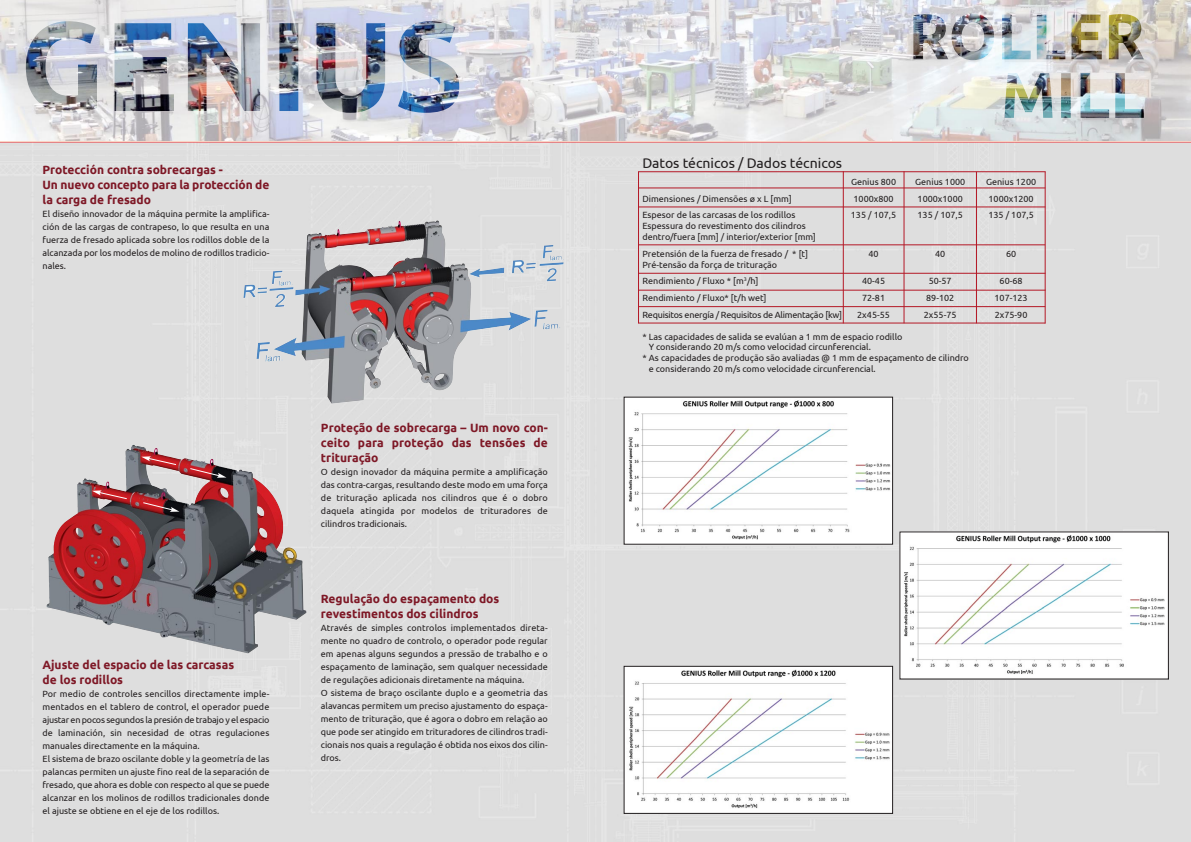
<style>
.page{position:relative;width:1191px;height:842px;background:#fff}
.page>*{position:absolute;margin:0;border:0;box-sizing:border-box;transform-origin:0 0}
.t1{font:14px "Ubuntu";color:#231f20}
.t2{font:700 12px/15px "Ubuntu";color:#7e1826}
.t3{font:9px/13px "Ubuntu";color:#231f20}
.t4{font:9px "Ubuntu";letter-spacing:-.025em;color:#231f20}
</style>
<div class="page">
<img style="left:0;top:142px;width:1191px;height:700px">
<hr style="left:0;top:141px;width:1191px;height:1px;background:#ed1c24">
<img style="left:626px;top:399px;width:265px;height:143px">
<img style="left:626px;top:668px;width:265px;height:144px">
<div style="left:624px;top:666px;width:269px;height:148px;border:1px solid #231f20"></div>
<img style="left:901px;top:534px;width:265px;height:143px">
<img style="left:47px;top:445px;width:101px;height:160px">
<hr style="left:842px;top:171px;width:1px;height:152px;background:#b41826">
<hr style="left:1044px;top:172px;width:1px;height:152px;background:#b41826">
<hr style="left:976px;top:172px;width:1px;height:151px;background:#b41826">
<hr style="left:903px;top:171px;width:1px;height:152px;background:#b41826">
<hr style="left:638px;top:206px;width:407px;height:1px;background:#b41826">
<hr style="left:638px;top:187px;width:407px;height:1px;background:#b41826">
<hr style="left:638px;top:323px;width:407px;height:1px;background:#b41826">
<hr style="left:638px;top:306px;width:407px;height:1px;background:#b41826">
<hr style="left:638px;top:290px;width:407px;height:1px;background:#b41826">
<hr style="left:638px;top:273px;width:407px;height:1px;background:#b41826">
<hr style="left:638px;top:244px;width:407px;height:1px;background:#b41826">
<hr style="left:638px;top:171px;width:407px;height:1px;background:#b41826">
<hr style="left:638px;top:171px;width:1px;height:152px;background:#b41826">
<svg style="left:92px;top:490px;width:36px;height:10px"></svg>
<svg style="left:141px;top:456px;width:36px;height:10px"></svg>
<svg style="left:142px;top:501px;width:37px;height:11px"></svg>
<svg style="left:189px;top:467px;width:37px;height:11px"></svg>
<img style="left:243px;top:285px;width:27px;height:74px">
<img style="left:0;top:0;width:1191px;height:141px">
<h2 class="t2" style="left:43px;top:162px;width:228px">Protección contra sobrecargas -<br>Un nuevo concepto para la protección de la carga de fresado</h2>
<p class="t3" style="left:43px;top:207px;width:228px;text-align:justify">El diseño innovador de la máquina permite la amplifica&shy;ción de las cargas de contrapeso, lo que resulta en una fuerza de fresado aplicada sobre los rodillos doble de la alcanzada por los modelos de molino de rodillos tradicio&shy;nales.</p>
<h2 class="t2" style="left:43px;top:656px;width:193px">Ajuste del espacio de las carcasas de los rodillos</h2>
<p class="t3" style="left:43px;top:687px;width:228px">Por medio de controles sencillos directamente imple&shy;mentados en el tablero de control, el operador puede ajustar en pocos segundos la presión de trabajo y el espacio de laminación, sin necesidad de otras regulaciones manuales directamente en la máquina.<br>El sistema de brazo oscilante doble y la geometría de las palancas permiten un ajuste fino real de la separación de fresado, que ahora es doble con respecto al que se puede alcanzar en los molinos de rodillos tradicionales donde el ajuste se obtiene en el eje de los rodillos.</p>
<h2 class="t2" style="left:321px;top:420px;width:228px;text-align:justify">Proteção de sobrecarga – Um novo con&shy;ceito para proteção das tensões de trituração</h2>
<p class="t3" style="left:321px;top:465px;width:228px;text-align:justify">O design inovador da máquina permite a amplificação das contra-cargas, resultando deste modo em uma força de trituração aplicada nos cilindros que é o dobro daquela atingida por modelos de trituradores de cilindros tradicionais.</p>
<h2 class="t2" style="left:321px;top:591px;width:180px">Regulação do espaçamento dos revestimentos dos cilindros</h2>
<p class="t3" style="left:321px;top:621px;width:228px">Através de simples controlos implementados direta&shy;mente no quadro de controlo, o operador pode regular em apenas alguns segundos a pressão de trabalho e o espaçamento de laminação, sem qualquer necessidade de regulações adicionais diretamente na máquina.<br>O sistema de braço oscilante duplo e a geometria das alavancas permitem um preciso ajustamento do espaça&shy;mento de trituração, que é agora o dobro em relação ao que pode ser atingido em trituradores de cilindros tradi&shy;cionais nos quais a regulação é obtida nos eixos dos cilin&shy;dros.</p>
<h1 class="t1" style="left:642px;top:155px;width:201px">Datos técnicos / Dados técnicos</h1>
<p class="t3" style="left:851px;top:175px;width:47px">Genius 800</p>
<p class="t3" style="left:915px;top:175px;width:52px">Genius 1000</p>
<p class="t3" style="left:986px;top:175px;width:52px">Genius 1200</p>
<p class="t3" style="left:642px;top:192px;width:151px">Dimensiones / Dimensões ø x L [mm]</p>
<p class="t3" style="left:853px;top:192px;width:42px">1000x800</p>
<p class="t3" style="left:917px;top:192px;width:47px">1000x1000</p>
<p class="t3" style="left:988px;top:192px;width:47px">1000x1200</p>
<p class="t3" style="left:642px;top:208px;width:154px">Espesor de las carcasas de los rodillos</p>
<p class="t3" style="left:851px;top:208px;width:47px">135 / 107,5</p>
<p class="t3" style="left:917px;top:208px;width:47px">135 / 107,5</p>
<p class="t3" style="left:988px;top:208px;width:47px">135 / 107,5</p>
<p class="t3" style="left:642px;top:220px;width:175px;line-height:10.8px">Espessura do revestimento dos cilindros dentro/fuera [mm] / interior/exterior [mm]</p>
<p class="t3" style="left:642px;top:247px;width:167px">Pretensión de la fuerza de fresado / * [t]</p>
<p class="t3" style="left:868px;top:247px;width:12px">40</p>
<p class="t3" style="left:935px;top:247px;width:12px">40</p>
<p class="t3" style="left:1006px;top:247px;width:12px">60</p>
<p class="t3" style="left:642px;top:256px;width:136px;line-height:16.8px">Pré-tensão da força de trituração<br>Rendimiento / Fluxo * [m<sup>3</sup>/h]</p>
<p class="t3" style="left:862px;top:274px;width:24px">40-45</p>
<p class="t3" style="left:928px;top:274px;width:24px">50-57</p>
<p class="t3" style="left:999px;top:274px;width:24px">60-68</p>
<p class="t3" style="left:642px;top:291px;width:126px">Rendimiento / Fluxo* [t/h wet]</p>
<p class="t3" style="left:862px;top:291px;width:24px">72-81</p>
<p class="t3" style="left:926px;top:291px;width:30px">89-102</p>
<p class="t3" style="left:994px;top:291px;width:35px">107-123</p>
<p class="t4" style="left:642px;top:309px;width:201px">Requisitos energía / Requisitos de Alimentação [kw]</p>
<p class="t3" style="left:857px;top:308px;width:34px">2x45-55</p>
<p class="t3" style="left:924px;top:308px;width:34px">2x55-75</p>
<p class="t3" style="left:994px;top:308px;width:34px">2x75-90</p>
<p class="t3" style="left:642px;top:330px;width:261px">* Las capacidades de salida se evalúan a 1 mm de espacio rodillo</p>
<p class="t3" style="left:648px;top:340px;width:224px">Y considerando 20 m/s como velocidad circunferencial.</p>
<p class="t3" style="left:642px;top:351px;width:328px">* As capacidades de produção são avaliadas @ 1 mm de espaçamento de cilindro</p>
<p class="t3" style="left:648px;top:362px;width:228px">e considerando 20 m/s como velocidade circunferencial.</p>
</div>
